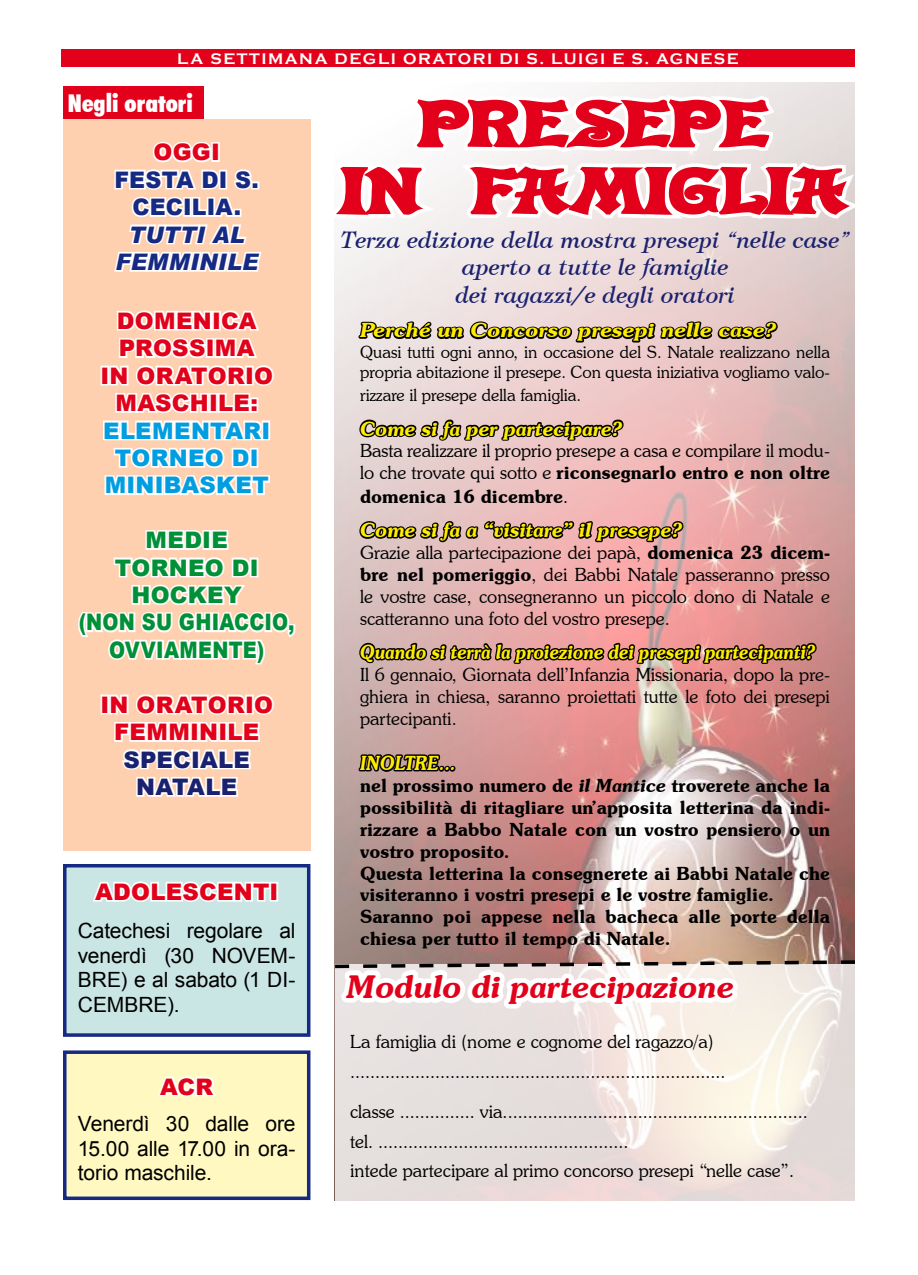
<style>
.page{position:relative;width:918px;height:1275px;background:#fff}
.page>*{position:absolute;margin:0;border:0;box-sizing:border-box;transform-origin:0 0}
.t1{font:56px/67.2px "Alibi";color:#e2001a;text-align:center;scale:1.8 1}
.t2{font:italic 600 31.5px "Souvenir IT Cby BT";color:#e2001a}
.t3{font:900 condensed 24.5px "Futura BT";color:#fff}
.t4{font:italic 22.75px/27.3px "Timpani";color:#1a216e;text-align:center}
.t5{font:900 22.75px/27.5px "Arial";letter-spacing:.01em;color:#e2001a;text-align:center}
.t6{font:900 22.75px/27.5px "Arial";color:#009ee0;text-align:center}
.t7{font:900 22.75px "Arial";color:#009037;scale:.85 1}
.t8{font:900 22.75px/27.5px "Arial";color:#009037;text-align:right}
.t9{font:900 22.75px/27.5px "Arial";letter-spacing:.01em;color:#162983;text-align:center}
.t10{font:italic 900 22.75px/27.5px "Arial";letter-spacing:.02em;color:#162983;text-align:center}
.t11{font:900 22.75px/27.5px "Arial";letter-spacing:.005em;color:#1a216e;text-align:center}
.t12{font:21px/24.5px "Arial";letter-spacing:-.005em;color:#000;text-align:justify}
.t13{font:italic 600 19.6px "Souvenir IT Cby BT";color:#ffed00;scale:.88 1}
.t14{font:italic 600 19.6px "Souvenir IT Cby BT";color:#ffed00}
.t15{font:italic 600 19.6px "Souvenir IT Cby BT";color:#ffed00;scale:1.1 1}
.t16{font:300 18.2px/21.9px "Souvenir IT Cby BT";color:#000}
.t17{font:600 18.2px/21.9px "Souvenir IT Cby BT";color:#000}
.t18{font:300 16.8px/20.3px "Souvenir IT Cby BT";color:#000}
.t19{font:700 15.75px "Copperplate Gothic";letter-spacing:.1em;color:#fff}
.s1{font-weight:600}
.s2{font-weight:300}
.s3{font-style:italic}
</style>
<div class="page">
<div style="left:63px;top:864px;width:247px;height:173px;background:#c9e6e4;border:4px solid #162983"></div>
<svg style="left:93px;top:881px;width:178px;height:21px"></svg>
<div style="left:270px;top:882px;width:8px;height:20px;border:4px solid #fff"></div>
<div style="left:63px;top:1050px;width:247px;height:150px;background:#fff9c1;border:4px solid #162983"></div>
<svg style="left:158px;top:1076px;width:58px;height:21px"></svg>
<div style="left:63px;top:119px;width:247px;height:732px;background:#ffd0b0"></div>
<svg style="left:101px;top:142px;width:173px;height:354px"></svg>
<svg style="left:78px;top:530px;width:218px;height:135px"></svg>
<div style="left:101px;top:695px;width:8px;height:19px;border:4px solid #fff"></div>
<svg style="left:108px;top:694px;width:166px;height:103px"></svg>
<div style="left:63px;top:87px;width:140px;height:32px;background:#e2001a"></div>
<div style="left:61px;top:49px;width:794px;height:18px;background:#e2001a"></div>
<img style="left:334px;top:82px;width:521px;height:769px">
<svg style="left:356px;top:297px;width:424px;height:81px;background:#cebaba"></svg>
<svg style="left:357px;top:398px;width:269px;height:84px;background:#cdb1b1"></svg>
<svg style="left:357px;top:494px;width:329px;height:90px;background:#d0a4a4"></svg>
<svg style="left:357px;top:603px;width:462px;height:98px;background:#c78e8d"></svg>
<svg style="left:356px;top:717px;width:102px;height:91px;background:#ac8a88"></svg>
<svg style="left:334px;top:851px;width:521px;height:350px;background:#dccbc7"></svg>
<svg style="left:334px;top:91px;width:521px;height:132px"></svg>
<p class="t19" style="left:177px;top:50px;width:563px">LA SETTIMANA DEGLI ORATORI DI S. LUIGI E S. AGNESE</p>
<h3 class="t3" style="left:68px;top:89px;width:126px">Negli oratori</h3>
<p class="t5" style="left:153px;top:138px;width:68px">OGGI</p>
<p class="t9" style="left:115px;top:165px;width:146px">FESTA DI S.<br>CECILIA.</p>
<p class="t10" style="left:115px;top:220px;width:144px">TUTTI AL<br>FEMMINILE</p>
<p class="t5" style="left:117px;top:306px;width:141px">DOMENICA</p>
<p class="t5" style="left:119px;top:334px;width:137px">PROSSIMA</p>
<p class="t5" style="left:100px;top:361px;width:54px">IN ORATORIO</p>
<p class="t5" style="left:115px;top:388px;width:18px">MASCHILE</p>
<p class="t5" style="left:250px;top:388px;width:9px">:</p>
<p class="t6" style="left:103px;top:416px;width:35px">ELEMENTARI<br>TORNEO</p>
<p class="t6" style="left:232px;top:443px;width:13px">DI</p>
<p class="t6" style="left:105px;top:471px;width:17px">MINIBAS</p>
<p class="t6" style="left:216px;top:471px;width:36px">KET</p>
<p class="t8" style="left:146px;top:526px;width:17px">MEDIE</p>
<p class="t8" style="left:115px;top:553px;width:19px">TORNEO</p>
<p class="t8" style="left:131px;top:553px;width:113px">DI<br>HOCKEY</p>
<p class="t7" style="left:79px;top:606px;width:28px">(NON</p>
<p class="t7" style="left:142px;top:606px;width:61px">SU GHIACCIO</p>
<p class="t7" style="left:288px;top:606px;width:9px">,</p>
<p class="t7" style="left:109px;top:633px;width:19px">OVVIAMENTE</p>
<p class="t7" style="left:257px;top:633px;width:10px">)</p>
<p class="t5" style="left:100px;top:690px;width:54px">IN ORATORIO<br>FEMMINILE</p>
<p class="t11" style="left:123px;top:745px;width:128px">SPECIALE<br>NATALE</p>
<p class="t5" style="left:95px;top:877px;width:18px">ADOLESCENTI</p>
<p class="t12" style="left:78px;top:919px;width:219px">Catechesi regolare al venerdì (30 NOVEM-BRE) e al sabato (1 di - cEMBRE).</p>
<p class="t5" style="left:160px;top:1072px;width:54px">ACR</p>
<p class="t12" style="left:78px;top:1112px;width:219px">Venerdì 30 dalle ore 15.00 alle 17.00 in ora&shy;torio maschile.</p>
<h1 class="t1" style="left:341px;top:90px;width:284px">PRESEPE<br>IN FAMIGLIA</h1>
<p class="t4" style="left:340px;top:227px;width:510px">Terza edizione della mostra presepi “nelle case” aperto a tutte le famiglie<br>dei ragazzi/e degli oratori</p>
<p class="t15" style="left:360px;top:318px;width:380px">Perché un Concorso presepi nelle case?</p>
<p class="t18" style="left:360px;top:341px;width:471px">Quasi tutti ogni anno, in occasione del S. Natale realizzano nella propria abitazione il presepe. Con questa iniziativa vogliamo valo-</p>
<p class="t18" style="left:360px;top:385px;width:223px">rizzare il presepe della famiglia.</p>
<p class="t14" style="left:360px;top:416px;width:264px">Come si fa per partecipare?</p>
<p class="t16" style="left:360px;top:440px;width:471px">Basta realizzare il proprio presepe a casa e compilare il modu&shy;lo che trovate qui sotto e <span class="s1">riconsegnarlo entro e non oltre</span></p>
<p class="t17" style="left:360px;top:485px;width:210px">domenica 16 dicembre<span class="s2">.</span></p>
<p class="t14" style="left:360px;top:518px;width:323px">Come si fa a “visitare” il presepe?</p>
<p class="t16" style="left:360px;top:541px;width:471px;text-align:justify">Grazie alla partecipazione dei papà, <span class="s1">domenica 23 dicem&shy;bre nel pomeriggio</span>, dei Babbi Natale passeranno presso le vostre case, consegneranno un piccolo dono di Natale e scatteranno una foto del vostro presepe.</p>
<p class="t13" style="left:360px;top:639px;width:519px">Quando si terrà la proiezione dei presepi partecipanti?</p>
<p class="t16" style="left:360px;top:663px;width:471px;text-align:justify">Il 6 gennaio, Giornata dell’Infanzia Missionaria, dopo la pre&shy;ghiera in chiesa, saranno proiettati tutte le foto dei presepi partecipanti.</p>
<p class="t13" style="left:360px;top:750px;width:110px">INOLTRE...</p>
<p class="t17" style="left:360px;top:774px;width:471px">nel prossimo numero de <span class="s3">il Mantice</span> troverete anche la possibilità di ritagliare un’apposita letterina da indi&shy;rizzare a Babbo Natale con un vostro pensiero o un vostro proposito.<br>Questa letterina la consegnerete ai Babbi Natale che visiteranno i vostri presepi e le vostre famiglie.<br>Saranno poi appese nella bacheca alle porte della chiesa per tutto il tempo di Natale.</p>
<h2 class="t2" style="left:347px;top:966px;width:388px">Modulo di partecipazione</h2>
<p class="t16" style="left:350px;top:1026px;width:377px;line-height:29.8px">La famiglia di (nome e cognome del ragazzo/a) ...........................................................................</p>
<p class="t16" style="left:350px;top:1096px;width:459px;line-height:29.8px">classe ............... via............................................................. tel. ..................................................<br>intede partecipare al primo concorso presepi “nelle case”.</p>
</div>
